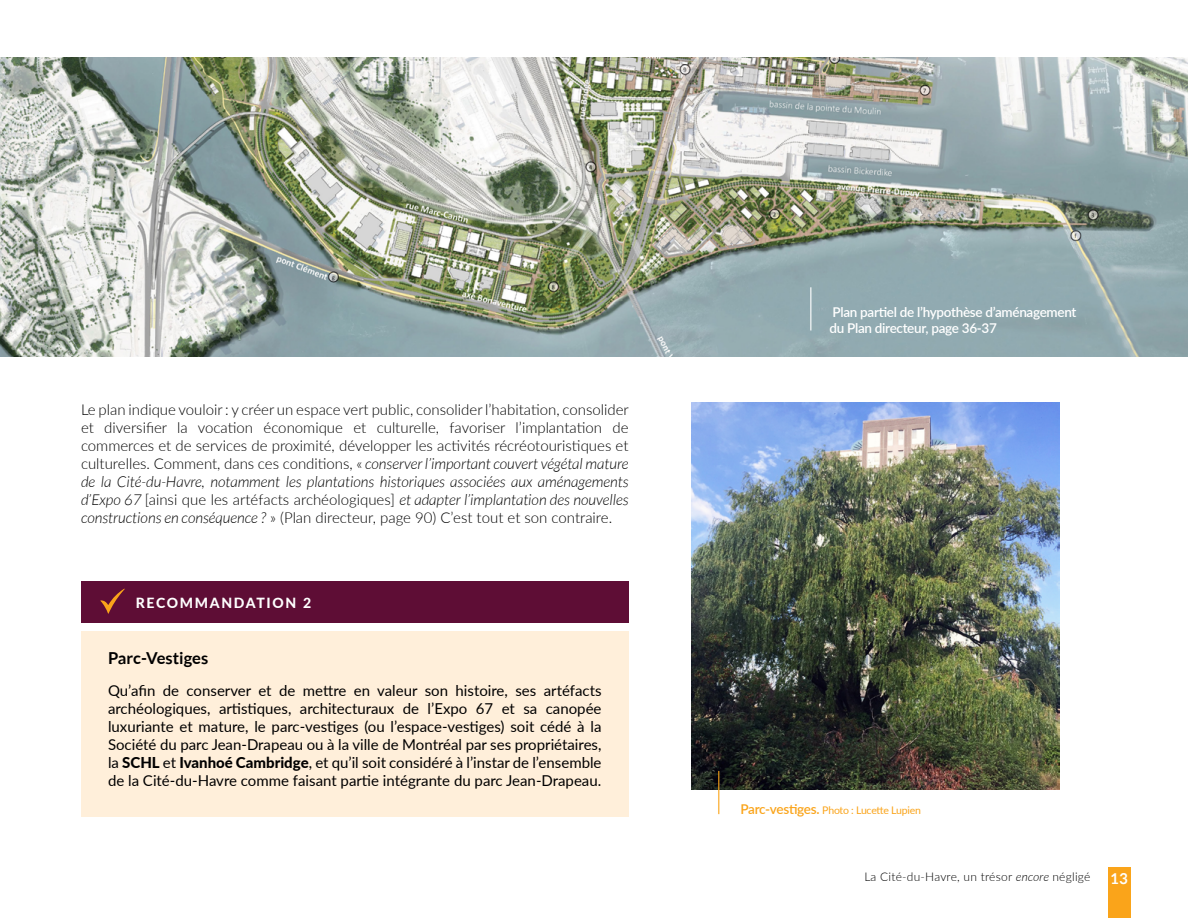
<style>
.page{position:relative;width:1188px;height:918px;background:#fff}
.page>*{position:absolute;margin:0;border:0;box-sizing:border-box;transform-origin:0 0}
.Paragraph_Style_2{font:700 16.5px "Lato";color:#000}
.Paragraph_Style_2-2{font:300 15px/18px "Lato";color:#000;text-align:justify}
.Paragraph_Style_2-3{font:15px/18px "Lato";color:#000;text-align:justify}
.t1{font:700 15px "Lato";color:#fff}
.t2{font:800 14.1px "Lato";letter-spacing:.12em;color:#fff}
.t3{font:600 13.5px/16.2px "Lato";letter-spacing:-.02em;color:#fff}
.t4{font:300 12px "Lato";letter-spacing:.02em;color:#000}
.t5{font:10.5px "Lato";letter-spacing:-.025em;color:#faa41a}
.s1{font-style:italic}
.s2{font-weight:800}
.s3{font-weight:600;font-size:13.5px}
</style>
<div class="page">
<img style="left:0;top:57px;width:1188px;height:300px">
<div style="left:81px;top:631px;width:548px;height:186px;background:#ffefda"></div>
<div style="left:81px;top:581px;width:548px;height:41px;background:#5e0d35"></div>
<svg style="left:100px;top:589px;width:25px;height:25px"></svg>
<hr style="left:810px;top:287px;width:2px;height:44px;background:#fff">
<img style="left:691px;top:403px;width:368px;height:386px">
<hr style="left:718px;top:771px;width:1px;height:43px;background:#faa41a">
<div style="left:1108px;top:867px;width:23px;height:51px;background:#faa41a"></div>
<p class="Paragraph_Style_2-2" style="left:81px;top:400px;width:549px">Le plan indique vouloir : y créer un espace vert public, consolider l’habitation, consolider et diversifier la vocation économique et culturelle, favoriser l’implantation de commerces et de services de proximité, développer les activités récréotouristiques et culturelles. Comment, dans ces conditions, « <span class="s1">conserver l’important couvert végétal mature de la Cité-du-Havre, notamment les plantations historiques associées aux aménagements d’Expo 67</span> [ainsi que les artéfacts archéologiques] <span class="s1">et adapter l’implantation des nouvelles constructions en conséquence ?</span> » (Plan directeur, page 90) C’est tout et son contraire.</p>
<p class="t2" style="left:136px;top:593px;width:177px">RECOMMANDATION 2</p>
<p class="Paragraph_Style_2" style="left:108px;top:649px;width:102px">Parc-Vestiges</p>
<p class="Paragraph_Style_2-3" style="left:108px;top:681px;width:495px">Qu’afin de conserver et de mettre en valeur son histoire, ses artéfacts archéologiques, artistiques, architecturaux de l’Expo 67 et sa canopée luxuriante et mature, le parc-vestiges (ou l’espace-vestiges) soit cédé à la Société du parc Jean-Drapeau ou à la ville de Montréal par ses propriétaires, la <span class="s2">SCHL</span> et <span class="s2">Ivanhoé Cambridge</span>, et qu’il soit considéré à l’instar de l’ensemble de la Cité-du-Havre comme faisant partie intégrante du parc Jean-Drapeau.</p>
<p class="t3" style="left:830px;top:303px;width:249px">Plan partiel de l’hypothèse d’aménagement du Plan directeur, page 36-37</p>
<p class="t5" style="left:740px;top:803px;width:182px"><span class="s3">Parc-vestiges.</span> Photo : Lucette Lupien</p>
<p class="t4" style="left:864px;top:869px;width:228px">La Cité-du-Havre, un trésor <span class="s1">encore</span> négligé</p>
<p class="t1" style="left:1110px;top:870px;width:19px">13</p>
</div>
